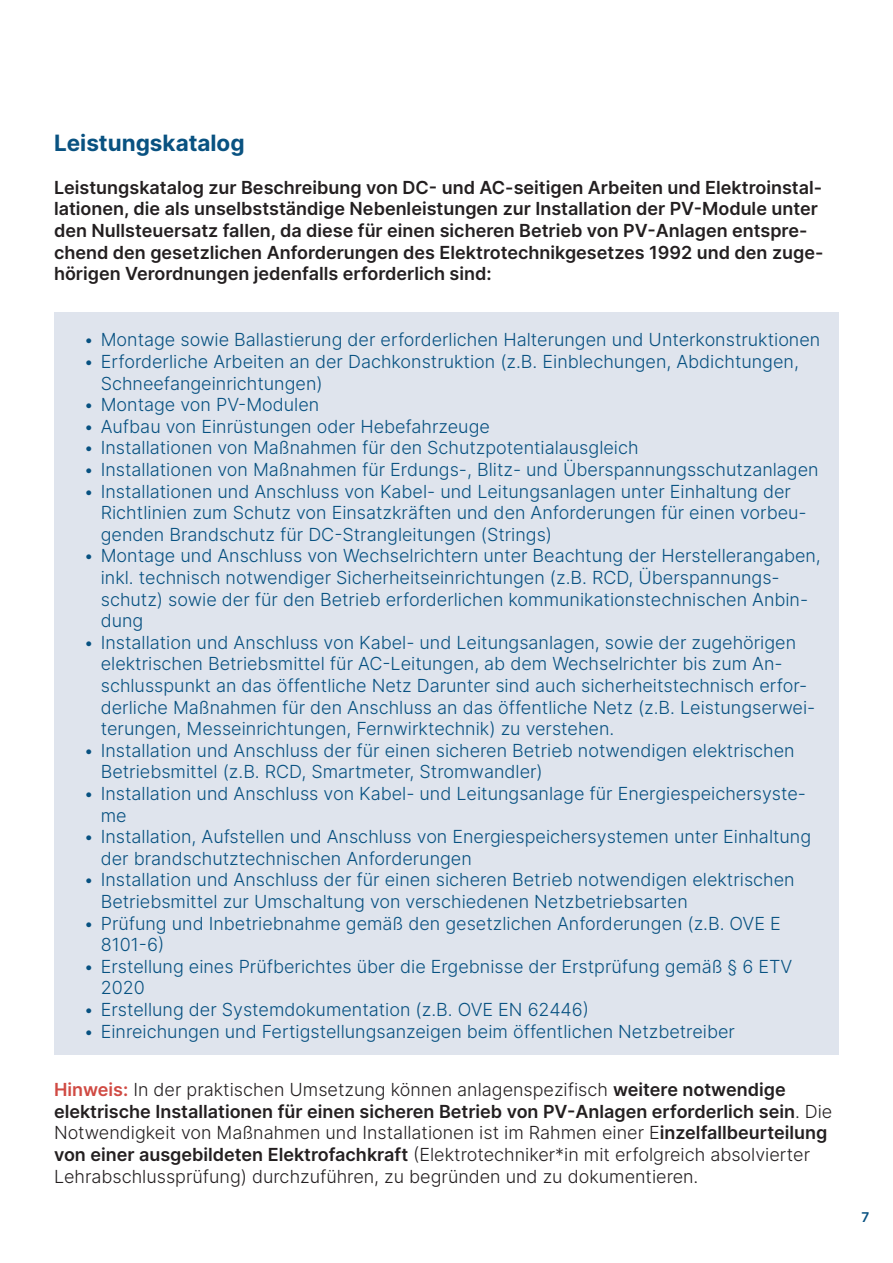
<style>
.page{position:relative;width:893px;height:1263px;background:#fff}
.page>*{position:absolute;margin:0;border:0;box-sizing:border-box;transform-origin:0 0}
.t1{font:700 22.5px "Inter";color:#095281}
.t2{font:300 18px/21.6px "Inter";color:#075181}
.t3{font:300 18px/21.6px "Inter";color:#231f20}
.t4{font:600 18px/21.6px "Inter";color:#231f20}
.t5{font:600 13.5px "Inter";color:#075181}
.s1{font-weight:600;color:#d04a43}
.s2{font-weight:600}
</style>
<div class="page">
<div style="left:54px;top:312px;width:785px;height:742px;background:#dfe4ed"></div>
<p class="t1" style="left:54px;top:126px;width:192px">Leistungskatalog</p>
<p class="t4" style="left:54px;top:176px;width:771px">Leistungskatalog zur Beschreibung von DC- und AC-seitigen Arbeiten und Elektroinstal&shy;lationen, die als unselbstständige Nebenleistungen zur Installation der PV-Module unter den Nullsteuersatz fallen, da diese für einen sicheren Betrieb von PV-Anlagen entspre&shy;chend den gesetzlichen Anforderungen des Elektrotechnikgesetzes 1992 und den zuge&shy;hörigen Verordnungen jedenfalls erforderlich sind:</p>
<p class="t2" style="left:84px;top:329px;width:738px">• Montage sowie Ballastierung der erforderlichen Halterungen und Unterkonstruktionen</p>
<p class="t2" style="left:101px;top:350px;width:700px;text-indent:-17px">• Erforderliche Arbeiten an der Dachkonstruktion (z.B. Einblechungen, Abdichtungen,<br>Schneefangeinrichtungen)</p>
<p class="t2" style="left:84px;top:393px;width:237px">• Montage von PV-Modulen</p>
<p class="t2" style="left:84px;top:415px;width:408px">• Aufbau von Einrüstungen oder Hebefahrzeuge</p>
<p class="t2" style="left:84px;top:437px;width:556px">• Installationen von Maßnahmen für den Schutzpotentialausgleich</p>
<p class="t2" style="left:84px;top:458px;width:736px">• Installationen von Maßnahmen für Erdungs-, Blitz- und Überspannungsschutzanlagen</p>
<p class="t2" style="left:101px;top:480px;width:707px;text-indent:-17px">• Installationen und Anschluss von Kabel- und Leitungsanlagen unter Einhaltung der<br>Richtlinien zum Schutz von Einsatzkräften und den Anforderungen für einen vorbeu&shy;genden Brandschutz für DC-Strangleitungen (Strings)</p>
<p class="t2" style="left:101px;top:545px;width:721px;text-indent:-17px">• Montage und Anschluss von Wechselrichtern unter Beachtung der Herstellerangaben, inkl. technisch notwendiger Sicherheitseinrichtungen (z.B. RCD, Überspannungs&shy;schutz) sowie der für den Betrieb erforderlichen kommunikationstechnischen Anbin&shy;dung</p>
<p class="t2" style="left:101px;top:631px;width:716px;text-indent:-17px">• Installation und Anschluss von Kabel- und Leitungsanlagen, sowie der zugehörigen elektrischen Betriebsmittel für AC-Leitungen, ab dem Wechselrichter bis zum An&shy;schlusspunkt an das öffentliche Netz Darunter sind auch sicherheitstechnisch erfor&shy;derliche Maßnahmen für den Anschluss an das öffentliche Netz (z.B. Leistungserwei&shy;terungen, Messeinrichtungen, Fernwirktechnik) zu verstehen.</p>
<p class="t2" style="left:101px;top:739px;width:695px;text-indent:-17px">• Installation und Anschluss der für einen sicheren Betrieb notwendigen elektrischen<br>Betriebsmittel (z.B. RCD, Smartmeter, Stromwandler)</p>
<p class="t2" style="left:101px;top:782px;width:707px;text-indent:-17px">• Installation und Anschluss von Kabel- und Leitungsanlage für Energiespeichersyste&shy;me</p>
<p class="t2" style="left:101px;top:825px;width:712px;text-indent:-17px">• Installation, Aufstellen und Anschluss von Energiespeichersystemen unter Einhaltung der brandschutztechnischen Anforderungen</p>
<p class="t2" style="left:101px;top:869px;width:695px;text-indent:-17px">• Installation und Anschluss der für einen sicheren Betrieb notwendigen elektrischen<br>Betriebsmittel zur Umschaltung von verschiedenen Netzbetriebsarten</p>
<p class="t2" style="left:101px;top:912px;width:682px;text-indent:-17px">• Prüfung und Inbetriebnahme gemäß den gesetzlichen Anforderungen (z.B. OVE E<br>8101-6)</p>
<p class="t2" style="left:101px;top:955px;width:693px;text-indent:-17px">• Erstellung eines Prüfberichtes über die Ergebnisse der Erstprüfung gemäß § 6 ETV<br>2020</p>
<p class="t2" style="left:84px;top:998px;width:507px">• Erstellung der Systemdokumentation (z.B. OVE EN 62446)</p>
<p class="t2" style="left:84px;top:1020px;width:653px">• Einreichungen und Fertigstellungsanzeigen beim öffentlichen Netzbetreiber</p>
<p class="t3" style="left:54px;top:1078px;width:780px"><span class="s1">Hinweis:</span> In der praktischen Umsetzung können anlagenspezifisch <span class="s2">weitere notwendige elektrische Installationen für einen sicheren Betrieb von PV-Anlagen erforderlich sein</span>. Die Notwendigkeit von Maßnahmen und Installationen ist im Rahmen einer E<span class="s2">inzelfallbeurteilung von einer ausgebildeten Elektrofachkraft</span> (Elektrotechniker*in mit erfolgreich absolvierter Lehrabschlussprüfung) durchzuführen, zu begründen und zu dokumentieren.</p>
<p class="t5" style="left:862px;top:1207px;width:9px">7</p>
</div>
